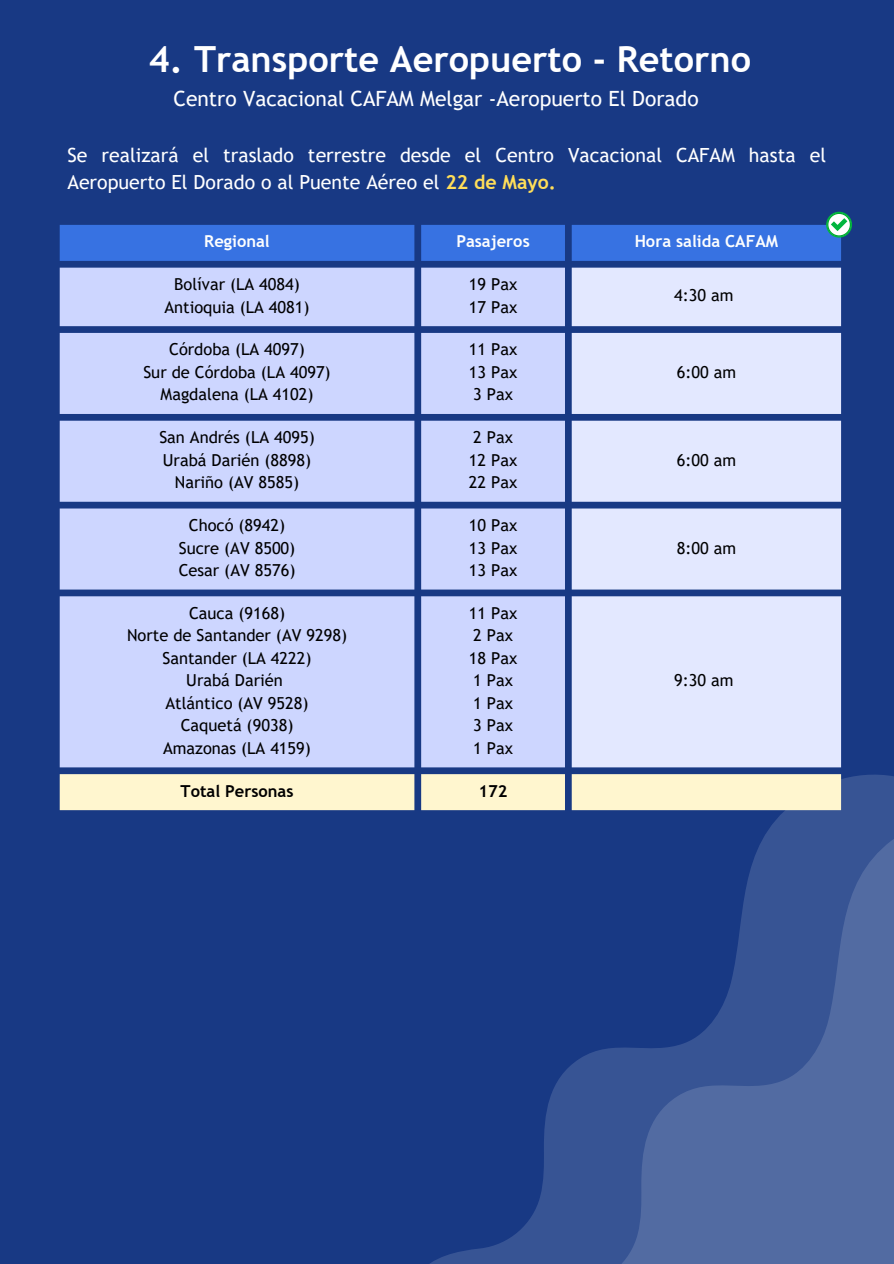
<style>
.page{position:relative;width:894px;height:1264px;background:#fff}
.page>*{position:absolute;margin:0;border:0;box-sizing:border-box;transform-origin:0 0}
.t1{font:700 36px "Trebuchet MS";color:#fff}
.t2{font:21px "Trebuchet MS";color:#fff}
.t3{font:19.5px/27px "Trebuchet MS";color:#fff}
.t4{font:16.5px "Trebuchet MS";color:#000}
.t5{font:700 16.5px "Trebuchet MS";color:#fdfefe}
.t6{font:700 16.5px "Trebuchet MS";color:#000}
.s1{font-weight:700;color:#ffde59}
</style>
<div class="page">
<div style="left:0;top:0;width:893px;height:1263px;background:#183984"></div>
<svg style="left:394px;top:774px;width:499px;height:489px"></svg>
<svg style="left:491px;top:812px;width:402px;height:451px"></svg>
<svg style="left:60px;top:268px;width:505px;height:499px;background:#c0cbf6"></svg>
<div style="left:571px;top:268px;width:269px;height:499px;background:#e3e8ff"></div>
<div style="left:60px;top:774px;width:780px;height:36px;background:#fff6cf"></div>
<svg style="left:60px;top:212px;width:791px;height:49px"></svg>
<p class="t1" style="left:149px;top:38px;width:603px">4. Transporte Aeropuerto - Retorno</p>
<p class="t2" style="left:173px;top:87px;width:526px">Centro Vacacional CAFAM Melgar -Aeropuerto El Dorado</p>
<p class="t3" style="left:67px;top:141px;width:759px">Se realizará el traslado terrestre desde el Centro Vacacional CAFAM hasta el<br>Aeropuerto El Dorado o al Puente Aéreo el <span class="s1">22 de Mayo.</span></p>
<h1 class="t5" style="left:204px;top:232px;width:67px">Regional</h1>
<p class="t5" style="left:456px;top:232px;width:75px">Pasajeros</p>
<p class="t5" style="left:634px;top:232px;width:145px">Hora salida CAFAM</p>
<p class="t4" style="left:174px;top:275px;width:127px">Bolívar (LA 4084)</p>
<p class="t4" style="left:164px;top:297px;width:147px">Antioquia (LA 4081)</p>
<p class="t4" style="left:468px;top:275px;width:50px">19 Pax</p>
<p class="t4" style="left:468px;top:297px;width:50px">17 Pax</p>
<p class="t4" style="left:674px;top:286px;width:61px">4:30 am</p>
<p class="t4" style="left:169px;top:340px;width:137px">Córdoba (LA 4097)</p>
<p class="t4" style="left:143px;top:362px;width:189px">Sur de Córdoba (LA 4097)</p>
<p class="t4" style="left:160px;top:385px;width:154px">Magdalena (LA 4102)</p>
<p class="t4" style="left:159px;top:428px;width:157px">San Andrés (LA 4095)</p>
<p class="t4" style="left:163px;top:450px;width:150px">Urabá Darién (8898)</p>
<p class="t4" style="left:175px;top:473px;width:126px">Nariño (AV 8585)</p>
<p class="t4" style="left:189px;top:515px;width:98px">Chocó (8942)</p>
<p class="t4" style="left:179px;top:538px;width:118px">Sucre (AV 8500)</p>
<p class="t4" style="left:179px;top:560px;width:118px">Cesar (AV 8576)</p>
<p class="t4" style="left:189px;top:603px;width:98px">Cauca (9168)</p>
<p class="t4" style="left:127px;top:626px;width:221px">Norte de Santander (AV 9298)</p>
<p class="t4" style="left:162px;top:648px;width:151px">Santander (LA 4222)</p>
<p class="t4" style="left:186px;top:671px;width:98px">Urabá Darién</p>
<p class="t4" style="left:165px;top:693px;width:145px">Atlántico (AV 9528)</p>
<p class="t4" style="left:181px;top:716px;width:114px">Caquetá (9038)</p>
<p class="t4" style="left:163px;top:738px;width:149px">Amazonas (LA 4159)</p>
<p class="t4" style="left:468px;top:340px;width:50px">11 Pax</p>
<p class="t4" style="left:468px;top:362px;width:50px">13 Pax</p>
<p class="t4" style="left:473px;top:385px;width:41px">3 Pax</p>
<p class="t4" style="left:473px;top:428px;width:41px">2 Pax</p>
<p class="t4" style="left:468px;top:450px;width:50px">12 Pax</p>
<p class="t4" style="left:468px;top:473px;width:50px">22 Pax</p>
<p class="t4" style="left:468px;top:515px;width:50px">10 Pax</p>
<p class="t4" style="left:468px;top:538px;width:50px">13 Pax</p>
<p class="t4" style="left:468px;top:560px;width:50px">13 Pax</p>
<p class="t4" style="left:468px;top:603px;width:50px">11 Pax</p>
<p class="t4" style="left:473px;top:626px;width:41px">2 Pax</p>
<p class="t4" style="left:468px;top:648px;width:50px">18 Pax</p>
<p class="t4" style="left:473px;top:671px;width:41px">1 Pax</p>
<p class="t4" style="left:473px;top:693px;width:41px">1 Pax</p>
<p class="t4" style="left:473px;top:716px;width:41px">3 Pax</p>
<p class="t4" style="left:473px;top:738px;width:41px">1 Pax</p>
<p class="t6" style="left:180px;top:781px;width:114px">Total Personas</p>
<p class="t6" style="left:478px;top:781px;width:30px">172</p>
<p class="t4" style="left:676px;top:362px;width:61px">6:00 am</p>
<p class="t4" style="left:676px;top:450px;width:61px">6:00 am</p>
<p class="t4" style="left:676px;top:538px;width:61px">8:00 am</p>
<p class="t4" style="left:674px;top:671px;width:61px">9:30 am</p>
</div>
